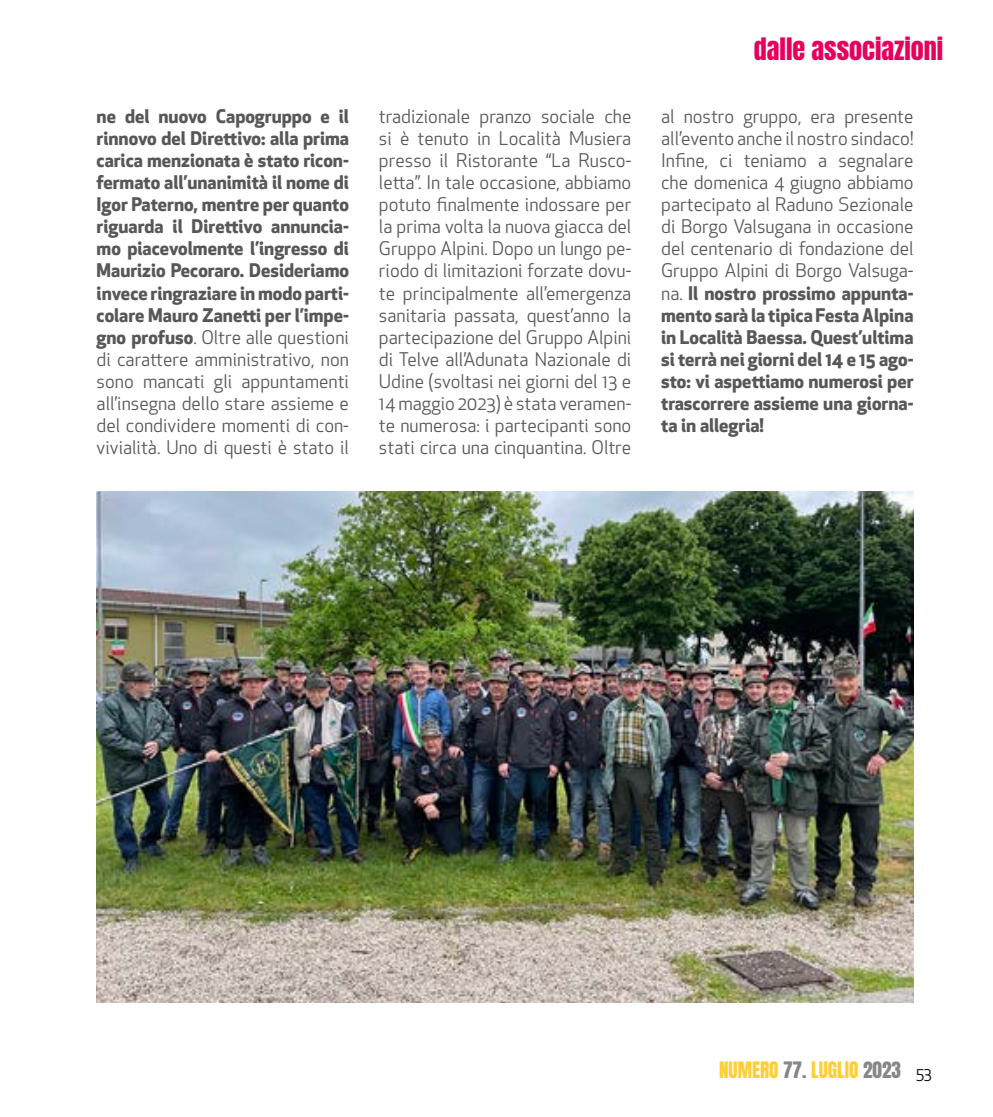
<style>
.page{position:relative;width:993px;height:1117px;background:#fff}
.page>*{position:absolute;margin:0;border:0;box-sizing:border-box;transform-origin:0 0}
.t1{font:26.25px "Anton";color:#e6005b}
.t2{font:19.25px "Anton";color:#ffce32}
.t3{font:18.38px/22.1px "Apex New";color:#575756;text-align:justify}
.t4{font:700 18.38px/22.1px "Apex New";color:#575756;text-align:justify}
.s1{font-weight:400}
.s2{font-weight:700}
.s3{color:#878787}
.s4{font-family:"Apex New";font-size:15.75px;color:#000}
</style>
<div class="page">
<img style="left:97px;top:491px;width:816px;height:511px">
<h1 class="t1" style="left:753px;top:35px;width:191px">dalle associazioni</h1>
<p class="t4" style="left:97px;top:104px;width:254px">ne del nuovo Capogruppo e il rinnovo del Direttivo: alla prima carica menzionata è stato ricon&shy;fermato all’unanimità il nome di Igor Paterno, mentre per quanto riguarda il Direttivo annuncia&shy;mo piacevolmente l’ingresso di Maurizio Pecoraro. Desideriamo invece ringraziare in modo parti&shy;colare Mauro Zanetti per l’impe&shy;gno profuso<span class="s1">. Oltre alle questioni di carattere amministrativo, non sono mancati gli appuntamenti all’insegna dello stare assieme e del condividere momenti di con&shy;vivialità. Uno di questi è stato il</span></p>
<p class="t3" style="left:379px;top:105px;width:254px">tradizionale pranzo sociale che si è tenuto in Località Musiera presso il Ristorante “La Rusco&shy;letta”. In tale occasione, abbiamo potuto finalmente indossare per la prima volta la nuova giacca del Gruppo Alpini. Dopo un lungo pe&shy;riodo di limitazioni forzate dovu&shy;te principalmente all’emergenza sanitaria passata, quest’anno la partecipazione del Gruppo Alpini di Telve all’Adunata Nazionale di Udine (svoltasi nei giorni del 13 e 14 maggio 2023) è stata veramen&shy;te numerosa: i partecipanti sono stati circa una cinquantina. Oltre</p>
<p class="t3" style="left:661px;top:105px;width:254px">al nostro gruppo, era presente all’evento anche il nostro sindaco!<br>Infine, ci teniamo a segnalare che domenica 4 giugno abbiamo partecipato al Raduno Sezionale di Borgo Valsugana in occasione del centenario di fondazione del Gruppo Alpini di Borgo Valsuga&shy;na. <span class="s2">Il nostro prossimo appunta&shy;mento sarà la tipica Festa Alpina in Località Baessa. Quest’ultima si terrà nei giorni del 14 e 15 ago&shy;sto: vi aspettiamo numerosi per trascorrere assieme una giorna&shy;ta in allegria!</span></p>
<p class="t2" style="left:718px;top:1059px;width:214px">NUMERO <span class="s3">77.</span> LUGLIO <span class="s3">2023</span> <span class="s4">53</span></p>
</div>
